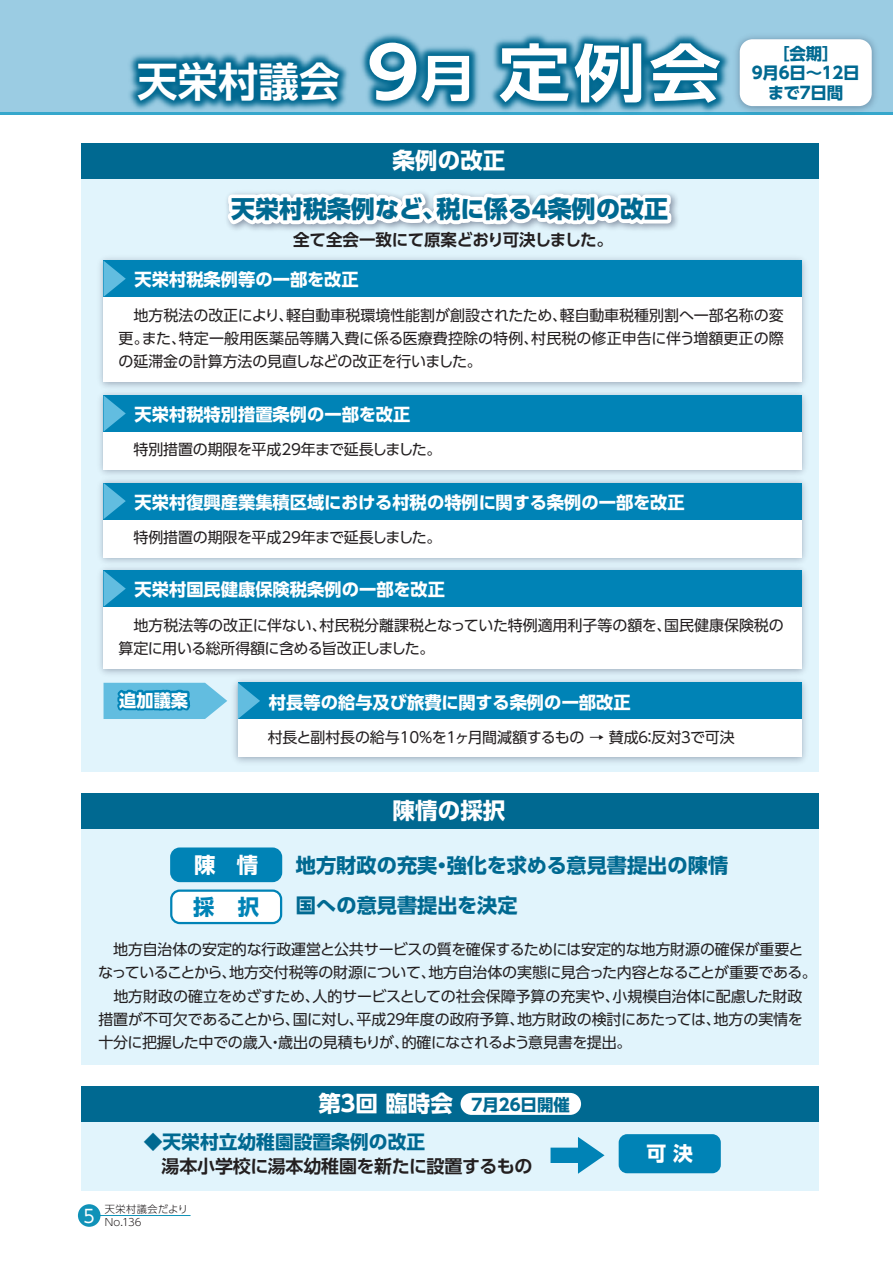
<style>
.page{position:relative;width:893px;height:1263px;background:#fff}
.page>*{position:absolute;margin:0;border:0;box-sizing:border-box;transform-origin:0 0}
.t1{font:700 69.9px "UD Shin Go Pro De";color:#fff;scale:1.15 1}
.t2{font:700 62.4px "UD Shin Go Pro De";color:#fff;scale:1.15 1}
.t3{font:700 49.95px "UD Shin Go Pro De";color:#fff;scale:1.15 1}
.t4{font:700 40.5px "UD Shin Go Pro De";color:#fff}
.t5{font:800 24px "UD Shin Go Pro";color:#006991}
.t6{font:700 22.5px "UD Shin Go Pro";color:#fff}
.t7{font:700 21.3px "UD Shin Go Pro";color:#fff}
.t8{font:700 21.3px "UD Shin Go Pro";color:#0083b6}
.t9{font:700 20.1px/40px "UD Shin Go Pro";color:#006991}
.t10{font:700 19.8px "UD Shin Go Pro";color:#fff}
.t11{font:700 18.75px "UD Shin Go Pro";color:#006991}
.t12{font:700 18px "UD Shin Go Pro De";letter-spacing:-.015em;color:#231f20}
.t13{font:18px "UD Shin Go Pro";color:#fff;scale:.95 1}
.t14{font:700 17.25px "UD Shin Go Pro";color:#fff}
.t15{font:700 16.5px/19.5px "UD Shin Go Pro";letter-spacing:-.01em;color:#006991;text-align:center}
.t16{font:700 16.5px "UD Shin Go Pro De";letter-spacing:-.025em;color:#231f20}
.t17{font:15px/23.2px "UD Shin Go Pro";letter-spacing:-.01em;color:#231f20}
.t18{font:15px "UD Shin Go Pro";letter-spacing:-.04em;color:#231f20}
.t19{font:15px "UD Shin Go Pro";letter-spacing:-.105em;color:#231f20}
.t20{font:300 10.2px "UD Shin Go Pro";letter-spacing:.05em;color:#231f20}
.t21{font:300 10.2px "UD Shin Go Pro";letter-spacing:.03em;color:#231f20}
</style>
<div class="page">
<hr style="left:80px;top:1215px;width:111px;height:1px;background:#1092b8">
<div style="left:78px;top:1204px;width:23px;height:23px;background:#1092b8;border-radius:50%"></div>
<div style="left:81px;top:143px;width:738px;height:629px;background:#e1f4fc"></div>
<div style="left:81px;top:143px;width:738px;height:36px;background:#006991"></div>
<div style="left:81px;top:793px;width:738px;height:272px;background:#e1f4fc"></div>
<div style="left:81px;top:793px;width:738px;height:36px;background:#006991"></div>
<div style="left:81px;top:1086px;width:738px;height:105px;background:#e1f4fc"></div>
<div style="left:81px;top:1086px;width:738px;height:36px;background:#006991"></div>
<div style="left:0;top:0;width:893px;height:115px;background:#9bcce3"></div>
<hr style="left:0;top:113px;width:893px;height:2px;background:#36a7cc">
<div style="left:740px;top:39px;width:132px;height:67px;background:#fff;border-radius:13px"></div>
<svg style="left:226px;top:192px;width:449px;height:38px"></svg>
<div style="left:171px;top:849px;width:110px;height:32px;background:#0083b6;border-radius:9px"></div>
<div style="left:170px;top:847px;width:112px;height:35px;border:2px solid #0083b6;border-radius:9px"></div>
<div style="left:171px;top:891px;width:110px;height:32px;background:#fff;border-radius:9px"></div>
<div style="left:170px;top:889px;width:112px;height:35px;border:2px solid #0083b6;border-radius:9px"></div>
<div style="left:461px;top:1093px;width:120px;height:22px;background:#fff;border-radius:11px"></div>
<div style="left:619px;top:1134px;width:102px;height:39px;background:#0083b6;border-radius:9px"></div>
<svg style="left:550px;top:1137px;width:54px;height:37px"></svg>
<img style="left:100px;top:258px;width:706px;height:128px">
<div style="left:104px;top:261px;width:698px;height:121px;background:#fff"></div>
<div style="left:104px;top:261px;width:698px;height:36px;background:#0083b6"></div>
<svg style="left:104px;top:261px;width:22px;height:36px"></svg>
<img style="left:100px;top:386px;width:706px;height:88px">
<div style="left:104px;top:395px;width:698px;height:74px;background:#fff"></div>
<div style="left:104px;top:395px;width:698px;height:37px;background:#0083b6"></div>
<svg style="left:104px;top:396px;width:22px;height:35px"></svg>
<img style="left:100px;top:474px;width:706px;height:87px">
<div style="left:104px;top:483px;width:698px;height:74px;background:#fff"></div>
<div style="left:104px;top:483px;width:698px;height:36px;background:#0083b6"></div>
<svg style="left:104px;top:483px;width:22px;height:36px"></svg>
<img style="left:234px;top:681px;width:572px;height:82px">
<div style="left:238px;top:683px;width:564px;height:74px;background:#fff"></div>
<div style="left:238px;top:683px;width:564px;height:36px;background:#0083b6"></div>
<svg style="left:238px;top:683px;width:22px;height:36px"></svg>
<img style="left:100px;top:561px;width:706px;height:120px">
<div style="left:104px;top:570px;width:698px;height:99px;background:#fff"></div>
<div style="left:104px;top:570px;width:698px;height:37px;background:#0083b6"></div>
<svg style="left:104px;top:571px;width:22px;height:35px"></svg>
<img style="left:73px;top:34px;width:712px;height:79px">
<svg style="left:104px;top:683px;width:123px;height:36px"></svg>
<img style="left:852px;top:34px;width:41px;height:79px">
<h1 class="t1" style="left:366px;top:16px;width:48px">9</h1>
<h2 class="t2" style="left:498px;top:22px;width:195px">定例会</h2>
<p class="t15" style="left:773px;top:44px;width:67px">［会期[</p>
<h3 class="t3" style="left:419px;top:37px;width:51px">月</h3>
<h3 class="t4" style="left:137px;top:48px;width:204px">天栄村議会</h3>
<p class="t15" style="left:752px;top:63px;width:109px">9月6日～12日まで7日間</p>
<h3 class="t6" style="left:393px;top:142px;width:114px">条例の改正</h3>
<h3 class="t5" style="left:231px;top:189px;width:216px">天栄村税条例など、</h3>
<h3 class="t5" style="left:548px;top:189px;width:122px">条例の改正</h3>
<h3 class="t5" style="left:437px;top:189px;width:97px">税に係る</h3>
<h3 class="t5" style="left:528px;top:189px;width:25px">４</h3>
<p class="t16" style="left:293px;top:226px;width:321px">全て全会一致にて原案どおり可決しました。</p>
<p class="t14" style="left:135px;top:266px;width:226px">天栄村税条例等の一部を改正</p>
<p class="t17" style="left:119px;top:303px;width:450px">　地方税法の改正により軽自動車税環境性能割が創設されたため、</p>
<p class="t17" style="left:560px;top:303px;width:225px">軽自動車税種別割へ一部名称の変</p>
<p class="t17" style="left:278px;top:303px;width:16px">、</p>
<p class="t17" style="left:179px;top:326px;width:361px">特定一般用医薬品等購入費に係る医療費控除の特例、</p>
<p class="t17" style="left:531px;top:326px;width:254px">村民税の修正申告に伴う増額更正の際</p>
<p class="t17" style="left:142px;top:326px;width:46px">また、</p>
<p class="t17" style="left:119px;top:326px;width:365px">更。<br>の延滞金の計算方法の見直しなどの改正を行いました。</p>
<p class="t14" style="left:135px;top:400px;width:277px">天栄村税特別措置条例の一部を改正</p>
<p class="t17" style="left:119px;top:438px;width:324px">　特別措置の期限を平成29年まで延長しました。</p>
<p class="t14" style="left:135px;top:488px;width:552px">天栄村復興産業集積区域における村税の特例に関する条例の一部を改正</p>
<p class="t17" style="left:119px;top:525px;width:324px">　特例措置の期限を平成29年まで延長しました。</p>
<p class="t14" style="left:135px;top:576px;width:312px">天栄村国民健康保険税条例の一部を改正</p>
<p class="t17" style="left:119px;top:613px;width:317px">　地方税法等の改正に伴ない、<br>算定に用いる総所得額に含める旨改正しました。</p>
<p class="t17" style="left:319px;top:613px;width:354px">村民税分離課税となっていた特例適用利子等の額を、</p>
<p class="t17" style="left:664px;top:613px;width:121px">国民健康保険税の</p>
<p class="t14" style="left:119px;top:686px;width:71px">追加議案</p>
<p class="t14" style="left:269px;top:688px;width:363px">村長等の給与及び旅費に関する条例の一部改正</p>
<p class="t17" style="left:253px;top:725px;width:387px">　村長と副村長の給与10%を1ヶ月間減額するもの → 賛成</p>
<p class="t17" style="left:652px;top:725px;width:31px">反対</p>
<p class="t17" style="left:690px;top:725px;width:46px">で可決</p>
<p class="t17" style="left:636px;top:725px;width:23px">６：</p>
<p class="t17" style="left:678px;top:725px;width:16px">３</p>
<h3 class="t6" style="left:393px;top:792px;width:114px">陳情の採択</h3>
<h3 class="t7" style="left:194px;top:847px;width:66px">陳　情</h3>
<h3 class="t8" style="left:193px;top:889px;width:68px">採　択</h3>
<h3 class="t9" style="left:447px;top:845px;width:283px">強化を求める意見書提出の陳情</h3>
<h3 class="t9" style="left:296px;top:845px;width:223px">地方財政の充実<br>国への意見書提出を決定</h3>
<h3 class="t9" style="left:432px;top:845px;width:22px">・</h3>
<p class="t17" style="left:428px;top:937px;width:390px;text-indent:-330px">　地方自治体の安定的な行政運営と公共サービスの質を確保するためには安定的な地方財源の確保が重要と地方自治体の実態に見合った内容となることが重要である。</p>
<p class="t17" style="left:229px;top:960px;width:208px">地方交付税等の財源について、</p>
<p class="t19" style="left:98px;top:960px;width:140px">なっていることから、</p>
<p class="t17" style="left:98px;top:984px;width:223px">　地方財政の確立をめざすため、</p>
<p class="t17" style="left:312px;top:984px;width:309px">人的サービスとしての社会保障予算の充実や、</p>
<p class="t17" style="left:613px;top:984px;width:191px">小規模自治体に配慮した財政</p>
<p class="t17" style="left:98px;top:1007px;width:203px">措置が不可欠であることから、</p>
<p class="t17" style="left:405px;top:1007px;width:121px">年度の政府予算、</p>
<p class="t17" style="left:517px;top:1007px;width:205px">地方財政の検討にあたっては、</p>
<p class="t17" style="left:293px;top:1007px;width:95px">国に対し平成</p>
<p class="t17" style="left:714px;top:1007px;width:91px">地方の実情を</p>
<p class="t17" style="left:384px;top:1007px;width:26px">２９</p>
<p class="t17" style="left:349px;top:1007px;width:16px">、</p>
<p class="t17" style="left:98px;top:1030px;width:312px">十分に把握した中での歳入歳出の見積もりが、</p>
<p class="t18" style="left:402px;top:1030px;width:231px">的確になされるよう意見書を提出。</p>
<p class="t17" style="left:268px;top:1030px;width:16px">・</p>
<h3 class="t6" style="left:318px;top:1085px;width:24px">第</h3>
<p class="t11" style="left:144px;top:1127px;width:283px">◆天栄村立幼稚園設置条例の改正</p>
<h3 class="t6" style="left:355px;top:1085px;width:99px">回臨時会</h3>
<h3 class="t6" style="left:337px;top:1085px;width:24px">３</h3>
<p class="t15" style="left:472px;top:1094px;width:100px">7月26日開催</p>
<p class="t12" style="left:144px;top:1152px;width:390px">　湯本小学校に湯本幼稚園を新たに設置するもの</p>
<p class="t13" style="left:84px;top:1201px;width:13px">5</p>
<p class="t20" style="left:105px;top:1201px;width:85px">天栄村議会だより</p>
<p class="t21" style="left:105px;top:1213px;width:38px">No.136</p>
<h3 class="t10" style="left:647px;top:1138px;width:48px">可決</h3>
</div>
